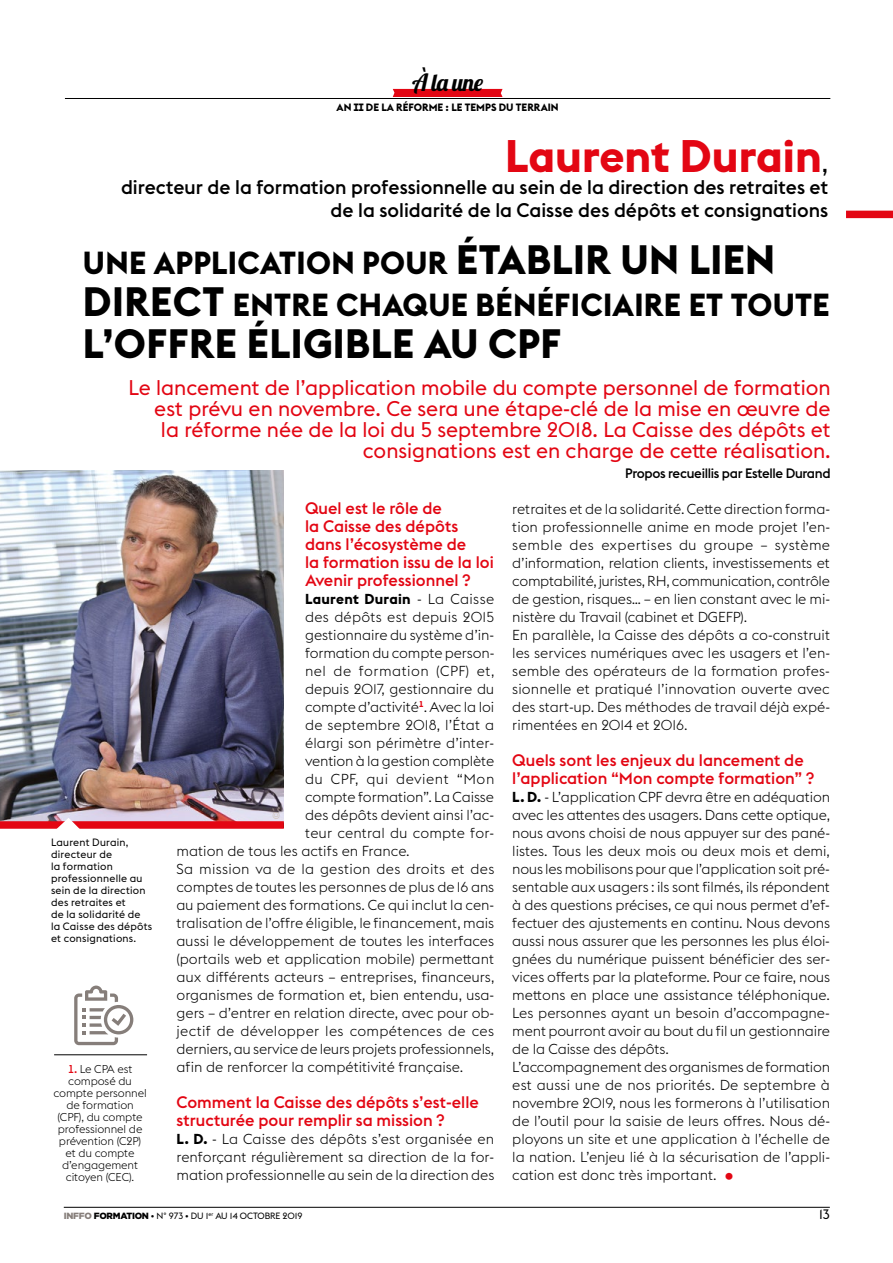
<style>
.page{position:relative;width:893px;height:1263px;background:#fff}
.page>*{position:absolute;margin:0;border:0;box-sizing:border-box;transform-origin:0 0}
.t1{font:700 45px "Euclid Flex";color:#e30613}
.t2{font:700 40.5px "Euclid Flex";letter-spacing:.01em;color:#000}
.t3{font:700 31.5px/42px "Euclid Flex";letter-spacing:.01em;color:#000}
.t4{font:23.7px "Lobster 1.4";color:#000}
.t5{font:21px/21px "Euclid Flex";color:#e30613;text-align:right}
.t6{font:500 19.5px/22.5px "Euclid Flex";color:#000;text-align:right}
.t7{font:500 16.5px/18px "Euclid Flex";color:#e30613}
.t8{font:300 14.25px/18px "Euclid Flex";color:#000}
.t9{font:300 14.25px "Euclid Flex";letter-spacing:.02em;color:#000}
.t10{font:700 14.25px "Euclid Flex";letter-spacing:.02em;color:#000}
.t11{font:300 14.25px "Euclid Flex";letter-spacing:.035em;color:#000}
.t12{font:300 14.25px "Euclid Flex";letter-spacing:.04em;color:#000}
.t13{font:500 13.5px "Euclid Flex";letter-spacing:-.025em;color:#000}
.t14{font:13.5px "Euclid Flex";color:#000}
.t15{font:300 11.25px/12px "Euclid Flex";letter-spacing:-.01em;color:#000;text-align:center}
.t16{font:10.5px/12px "Euclid Flex";letter-spacing:.02em;color:#000}
.t17{font:700 10.5px "Euclid Flex";color:#000}
.t18{font:9px "Euclid Flex";letter-spacing:-.01em;color:#000}
.t19{font:300 9px "Helvetica";color:#cbbca9}
.s1{font-weight:400;font-size:25.5px;color:#000}
.s2{font-size:40.5px}
.s3{font-weight:500;color:#e30613}
.s4{font-weight:300}
.s5{font-weight:700}
.s6{font-size:25.5px;color:#e30613}
.s7{font-family:"Gotham";font-weight:900;color:#867e7a}
.s8{font-family:"Gotham";font-weight:900}
</style>
<div class="page">
<hr style="left:64px;top:1207px;width:766px;height:1px;background:#000">
<svg style="left:393px;top:89px;width:110px;height:8px"></svg>
<hr style="left:65px;top:98px;width:765px;height:1px;background:#000">
<img style="left:0;top:471px;width:284px;height:350px">
<div style="left:846px;top:211px;width:47px;height:7px;background:#e30613"></div>
<div style="left:0;top:821px;width:284px;height:8px;background:#e30613"></div>
<svg style="left:53px;top:818px;width:30px;height:11px"></svg>
<hr style="left:54px;top:1054px;width:93px;height:1px;background:#000">
<svg style="left:74px;top:985px;width:59px;height:60px"></svg>
<h3 class="t4" style="left:412px;top:67px;width:73px">À la une</h3>
<p class="t17" style="left:337px;top:102px;width:224px">AN II DE LA RÉFORME : LE TEMPS DU TERRAIN</p>
<h1 class="t1" style="left:505px;top:130px;width:325px">Laurent Durain<span class="s1">,</span></h1>
<h3 class="t6" style="left:121px;top:176px;width:709px">directeur de la formation professionnelle au sein de la direction des retraites et de la solidarité de la Caisse des dépôts et consignations</h3>
<h3 class="t3" style="left:83px;top:242px;width:748px">UNE APPLICATION POUR <span class="s2">ÉTABLIR UN LIEN<br>DIRECT</span> ENTRE CHAQUE BÉNÉFICIAIRE ET TOUTE</h3>
<h2 class="t2" style="left:83px;top:320px;width:480px">L’OFFRE ÉLIGIBLE AU CPF</h2>
<p class="t5" style="left:128px;top:377px;width:704px">Le lancement de l’application mobile du compte personnel de formation est prévu en novembre. Ce sera une étape-clé de la mise en œuvre de<br>la réforme née de la loi du 5 septembre 2018. La Caisse des dépôts et consignations est en charge de cette réalisation.</p>
<p class="t13" style="left:625px;top:465px;width:207px">Propos recueillis par Estelle Durand</p>
<p class="t16" style="left:51px;top:837px;width:103px">Laurent Durain, directeur de<br>la formation professionnelle au sein de la direction des retraites et<br>de la solidarité de la Caisse des dépôts et consignations.</p>
<p class="t15" style="left:53px;top:1063px;width:95px"><span class="s3">1.</span> Le CPA est composé du compte personnel de formation (CPF), du compte professionnel de prévention (C2P) et du compte d’engagement citoyen (CEC).</p>
<p class="t7" style="left:305px;top:499px;width:190px">Quel est le rôle de<br>la Caisse des dépôts dans l’écosystème de<br>la formation issu de la loi<br>Avenir professionnel ?</p>
<p class="t10" style="left:305px;top:591px;width:191px">Laurent Durain <span class="s4">- La Caisse</span></p>
<p class="t8" style="left:305px;top:608px;width:191px">des dépôts est depuis 2015</p>
<p class="t8" style="left:305px;top:626px;width:191px">gestionnaire du système d’in-</p>
<p class="t8" style="left:305px;top:644px;width:191px">formation du compte person-</p>
<p class="t11" style="left:305px;top:663px;width:191px">nel de formation (CPF) et,</p>
<p class="t8" style="left:305px;top:680px;width:191px">depuis 2017, gestionnaire du</p>
<p class="t8" style="left:305px;top:698px;width:191px">compte d’activité<sup>1</sup>. Avec la loi</p>
<p class="t8" style="left:305px;top:716px;width:191px">de septembre 2018, l’État a</p>
<p class="t8" style="left:305px;top:734px;width:191px">élargi son périmètre d’inter-</p>
<p class="t8" style="left:305px;top:752px;width:191px">vention à la gestion complète</p>
<p class="t12" style="left:305px;top:771px;width:191px">du CPF, qui devient “Mon</p>
<p class="t8" style="left:305px;top:788px;width:191px">compte formation”. La Caisse</p>
<p class="t8" style="left:305px;top:806px;width:191px">des dépôts devient ainsi l’ac-</p>
<p class="t8" style="left:305px;top:824px;width:191px">teur central du compte for-</p>
<p class="t8" style="left:177px;top:842px;width:235px">mation de tous les actifs en France.</p>
<p class="t9" style="left:177px;top:861px;width:319px">Sa mission va de la gestion des droits et des</p>
<p class="t8" style="left:177px;top:878px;width:319px">comptes de toutes les personnes de plus de 16 ans</p>
<p class="t8" style="left:177px;top:896px;width:319px">au paiement des formations. Ce qui inclut la cen-</p>
<p class="t8" style="left:177px;top:914px;width:319px">tralisation de l’offre éligible, le financement, mais</p>
<p class="t8" style="left:177px;top:932px;width:319px">aussi le développement de toutes les interfaces</p>
<p class="t8" style="left:177px;top:950px;width:319px">(portails web et application mobile) permettant</p>
<p class="t8" style="left:177px;top:968px;width:319px">aux différents acteurs – entreprises, financeurs,</p>
<p class="t8" style="left:177px;top:986px;width:319px">organismes de formation et, bien entendu, usa-</p>
<p class="t8" style="left:177px;top:1004px;width:319px">gers – d’entrer en relation directe, avec pour ob-</p>
<p class="t9" style="left:177px;top:1022px;width:319px">jectif de développer les compétences de ces</p>
<p class="t8" style="left:177px;top:1040px;width:319px">derniers, au service de leurs projets professionnels,</p>
<p class="t8" style="left:177px;top:1058px;width:288px">afin de renforcer la compétitivité française.</p>
<p class="t7" style="left:177px;top:1093px;width:304px">Comment la Caisse des dépôts s’est-elle structurée pour remplir sa mission ?</p>
<p class="t8" style="left:177px;top:1130px;width:319px;text-align:justify"><span class="s5">L. D.</span> - La Caisse des dépôts s’est organisée en renforçant régulièrement sa direction de la for&shy;mation professionnelle au sein de la direction des</p>
<p class="t19" style="left:269px;top:819px;width:9px;rotate:-90deg">©</p>
<p class="t8" style="left:512px;top:500px;width:319px">retraites et de la solidarité. Cette direction forma&shy;tion professionnelle anime en mode projet l’en&shy;semble des expertises du groupe – système d’information, relation clients, investissements et comptabilité, juristes, RH, communication, contrôle de gestion, risques… – en lien constant avec le mi&shy;nistère du Travail (cabinet et DGEFP).<br>En parallèle, la Caisse des dépôts a co-construit les services numériques avec les usagers et l’en&shy;semble des opérateurs de la formation profes&shy;sionnelle et pratiqué l’innovation ouverte avec des start-up. Des méthodes de travail déjà expé&shy;rimentées en 2014 et 2016.</p>
<p class="t7" style="left:512px;top:751px;width:303px">Quels sont les enjeux du lancement de l’application “Mon compte formation” ?</p>
<p class="t8" style="left:512px;top:788px;width:319px"><span class="s5">L. D.</span> - L’application CPF devra être en adéquation avec les attentes des usagers. Dans cette optique, nous avons choisi de nous appuyer sur des pané&shy;listes. Tous les deux mois ou deux mois et demi, nous les mobilisons pour que l’application soit pré&shy;sentable aux usagers : ils sont filmés, ils répondent à des questions précises, ce qui nous permet d’ef&shy;fectuer des ajustements en continu. Nous devons aussi nous assurer que les personnes les plus éloi&shy;gnées du numérique puissent bénéficier des ser&shy;vices offerts par la plateforme. Pour ce faire, nous mettons en place une assistance téléphonique.<br>Les personnes ayant un besoin d’accompagne&shy;ment pourront avoir au bout du fil un gestionnaire de la Caisse des dépôts.<br>L’accompagnement des organismes de formation est aussi une de nos priorités. De septembre à novembre 2019, nous les formerons à l’utilisation de l’outil pour la saisie de leurs offres. Nous dé&shy;ployons un site et une application à l’échelle de la nation. L’enjeu lié à la sécurisation de l’appli&shy;cation est donc très important. <span class="s6">•</span></p>
<p class="t18" style="left:64px;top:1210px;width:240px"><span class="s7">INFFO</span> <span class="s8">FORMATION</span> • N° 973 • DU 1<sup>er</sup> AU 14 OCTOBRE 2019</p>
<p class="t14" style="left:819px;top:1207px;width:12px">13</p>
</div>
